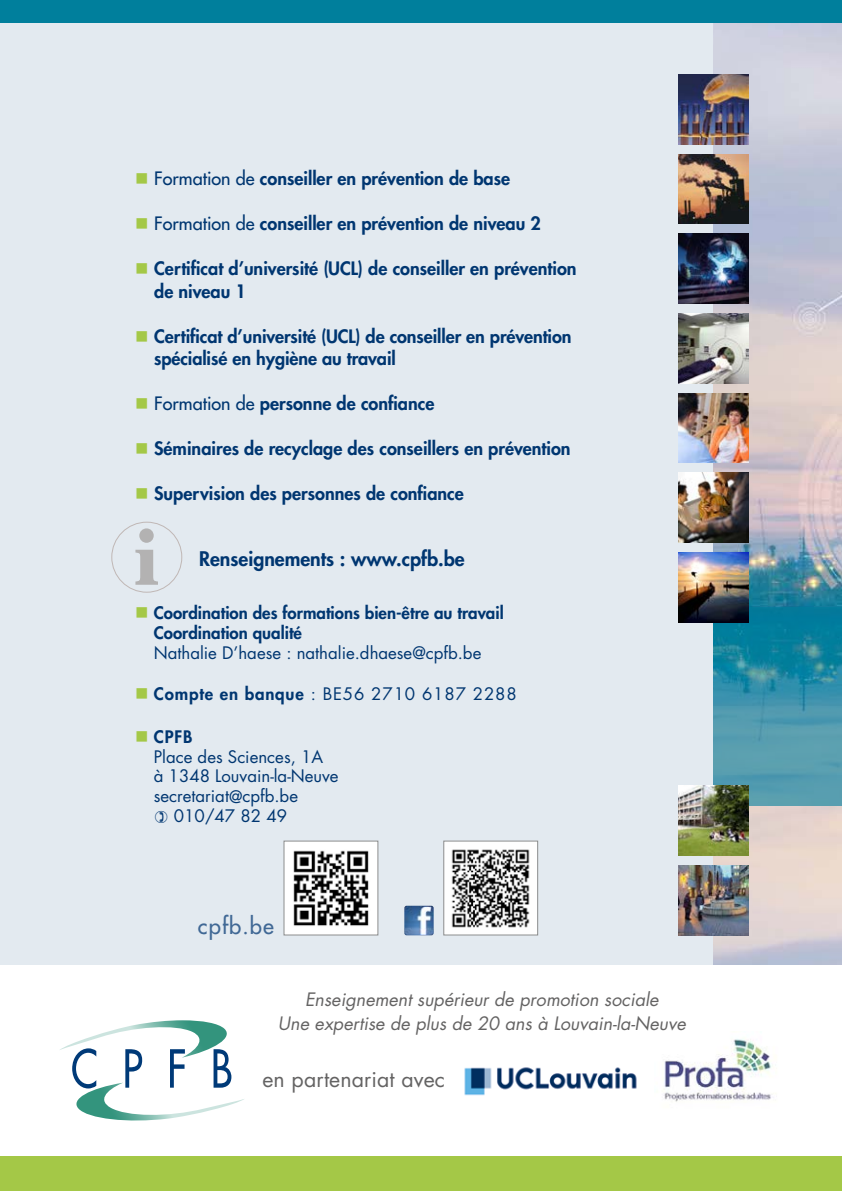
<style>
.page{position:relative;width:842px;height:1191px;background:#fff}
.page>*{position:absolute;margin:0;border:0;box-sizing:border-box;transform-origin:0 0}
.t1{font:500 22px "Futura Std";letter-spacing:.05em;color:#406895}
.t2{font:21.2px "Futura Std";letter-spacing:.005em;color:#646363}
.t3{font:800 19.6px "Futura Std";color:#003671}
.t4{font:800 18px/22.4px "Futura Std";color:#003671}
.t5{font:italic 18px/24px "Futura Std";color:#646363;text-align:center}
.t6{font:16.8px "Futura Std";color:#003671}
.t7{font:800 16.8px/19.6px "Futura Std";color:#003671}
.t8{font:16.8px "Futura Std";letter-spacing:.05em;color:#003671}
.s1{color:#a4c847}
.s2{font-weight:500}
.s3{font-weight:800}
</style>
<div class="page">
<img style="left:713px;top:23px;width:129px;height:941px">
<div style="left:0;top:1157px;width:842px;height:34px;background:#a4c847"></div>
<svg style="left:60px;top:1020px;width:184px;height:101px"></svg>
<img style="left:464px;top:1067px;width:173px;height:29px">
<img style="left:664px;top:1039px;width:107px;height:63px">
<svg style="left:713px;top:607px;width:129px;height:198px;background:#3790a7"></svg>
<div style="left:0;top:0;width:713px;height:964px;background:#e3eaf0"></div>
<div style="left:0;top:0;width:842px;height:23px;background:#007f9c"></div>
<img style="left:679px;top:74px;width:69px;height:70px">
<img style="left:679px;top:154px;width:69px;height:70px">
<img style="left:679px;top:234px;width:69px;height:69px">
<img style="left:679px;top:313px;width:69px;height:70px">
<img style="left:679px;top:393px;width:69px;height:70px">
<img style="left:679px;top:473px;width:69px;height:69px">
<img style="left:679px;top:552px;width:69px;height:70px">
<img style="left:679px;top:865px;width:69px;height:70px">
<img style="left:679px;top:785px;width:69px;height:70px">
<svg style="left:135px;top:528px;width:23px;height:57px"></svg>
<div style="left:111px;top:522px;width:71px;height:70px;border:1px solid #c0b7b5;border-radius:50%"></div>
<div style="left:284px;top:841px;width:94px;height:94px;background:#fff"></div>
<img style="left:293px;top:850px;width:76px;height:76px">
<div style="left:284px;top:840px;width:94px;height:95px;border:1px solid #8d8e8e"></div>
<img style="left:404px;top:905px;width:30px;height:30px">
<img style="left:445px;top:842px;width:91px;height:91px">
<div style="left:443px;top:840px;width:95px;height:95px;border:1px solid #8d8e8e"></div>
<p class="t4" style="left:135px;top:167px;width:376px"><span class="s1">■</span> <span class="s2">Formation de</span> conseiller en prévention de base</p>
<p class="t4" style="left:135px;top:212px;width:407px"><span class="s1">■</span> <span class="s2">Formation de</span> conseiller en prévention de niveau 2</p>
<p class="t4" style="left:154px;top:257px;width:424px;text-indent:-19px"><span class="s1">■</span> Certificat d’université (UCL) de conseiller en prévention de niveau 1</p>
<p class="t4" style="left:154px;top:325px;width:419px;text-indent:-19px"><span class="s1">■</span> Certificat d’université (UCL) de conseiller en prévention spécialisé en hygiène au travail</p>
<p class="t4" style="left:135px;top:392px;width:301px"><span class="s1">■</span> <span class="s2">Formation de</span> personne de confiance</p>
<p class="t4" style="left:135px;top:437px;width:437px"><span class="s1">■</span> Séminaires de recyclage des conseillers en prévention</p>
<p class="t4" style="left:135px;top:482px;width:330px"><span class="s1">■</span> Supervision des personnes de confiance</p>
<p class="t3" style="left:199px;top:546px;width:267px">Renseignements : www.cpfb.be</p>
<p class="t7" style="left:154px;top:603px;width:351px;text-indent:-19px"><span class="s1">■</span> Coordination des formations bien-être au travail<br>Coordination qualité</p>
<p class="t6" style="left:154px;top:641px;width:329px">Nathalie D’haese : nathalie.dhaese@cpfb.be</p>
<p class="t8" style="left:135px;top:683px;width:383px"><span class="s1">■</span> <span class="s3">Compte en banque</span> : BE56 2710 6187 2288</p>
<p class="t7" style="left:135px;top:727px;width:59px"><span class="s1">■</span> CPFB</p>
<p class="t6" style="left:154px;top:745px;width:171px">Place des Sciences, 1A</p>
<p class="t6" style="left:154px;top:765px;width:186px">à 1348 Louvain-la-Neuve</p>
<p class="t6" style="left:154px;top:785px;width:146px">secretariat@cpfb.be</p>
<p class="t6" style="left:174px;top:804px;width:115px">010/47 82 49</p>
<p class="t1" style="left:198px;top:912px;width:78px">cpfb.be</p>
<p class="t5" style="left:278px;top:987px;width:409px">Enseignement supérieur de promotion sociale<br>Une expertise de plus de 20 ans à Louvain-la-Neuve</p>
<p class="t2" style="left:262px;top:1065px;width:184px">en partenariat avec</p>
</div>
